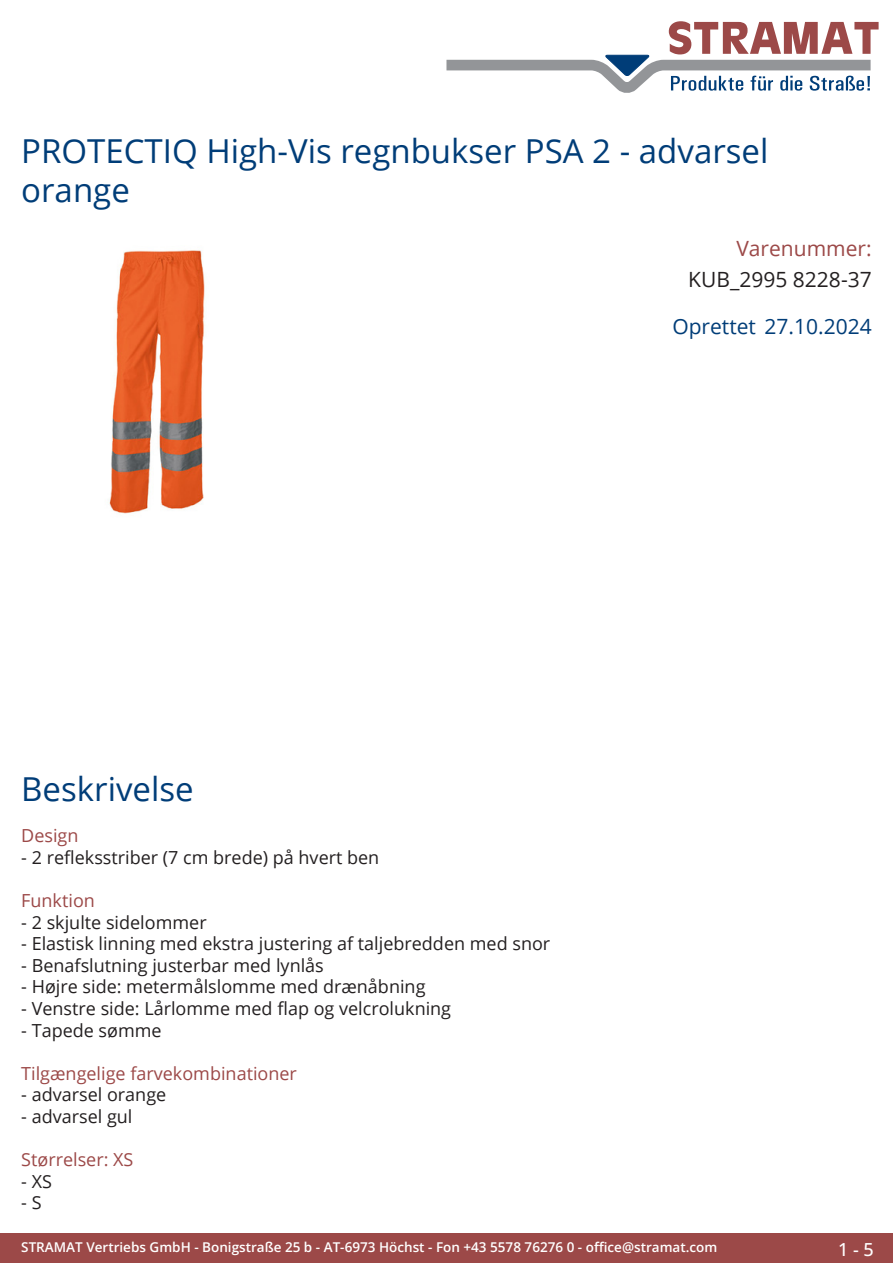
<style>
.page{position:relative;width:893px;height:1263px;background:#fff}
.page>*{position:absolute;margin:0;border:0;box-sizing:border-box;transform-origin:0 0}
.Produkttitel{font:33px/39.6px "Open Sans";color:#003d78}
.Erstellungsdatum{font:21px "Open Sans";color:#003d78}
.TechDaten_Inhalt{font:21px "Open Sans";color:#231f20}
.TechDaten_Überschrif{font:21px "Open Sans";color:#9c4948}
.Beschreibung_Text{font:18px "Open Sans";color:#231f20}
.Beschreibung_Text-2{font:18px "Open Sans";color:#9c4948}
.t1{font:500 18px "Open Sans";color:#fff}
.t2{font:600 13.5px "Open Sans";color:#fff}
</style>
<div class="page">
<div style="left:0;top:1233px;width:893px;height:30px;background:#9c4948"></div>
<svg style="left:446px;top:21px;width:433px;height:72px"></svg>
<img style="left:109px;top:250px;width:96px;height:264px">
<p class="Produkttitel" style="left:21px;top:130px;width:749px">PROTECTIQ High-Vis regnbukser PSA 2 - advarsel orange</p>
<p class="TechDaten_Überschrif" style="left:736px;top:234px;width:137px">Varenummer:</p>
<p class="TechDaten_Inhalt" style="left:688px;top:265px;width:185px">KUB_2995 8228-37</p>
<p class="Erstellungsdatum" style="left:672px;top:312px;width:201px">Oprettet 27.10.2024</p>
<p class="Produkttitel" style="left:21px;top:768px;width:174px">Beskrivelse</p>
<p class="Beschreibung_Text-2" style="left:21px;top:823px;width:59px">Design</p>
<p class="Beschreibung_Text" style="left:21px;top:845px;width:360px">- 2 refleksstriber (7 cm brede) på hvert ben</p>
<p class="Beschreibung_Text-2" style="left:21px;top:888px;width:75px">Funktion</p>
<p class="Beschreibung_Text" style="left:21px;top:910px;width:187px">- 2 skjulte sidelommer</p>
<p class="Beschreibung_Text" style="left:21px;top:931px;width:530px">- Elastisk linning med ekstra justering af taljebredden med snor</p>
<p class="Beschreibung_Text" style="left:21px;top:953px;width:304px">- Benafslutning justerbar med lynlås</p>
<p class="Beschreibung_Text" style="left:21px;top:974px;width:406px">- Højre side: metermålslomme med drænåbning</p>
<p class="Beschreibung_Text" style="left:21px;top:996px;width:431px">- Venstre side: Lårlomme med flap og velcrolukning</p>
<p class="Beschreibung_Text" style="left:21px;top:1018px;width:142px">- Tapede sømme</p>
<p class="Beschreibung_Text-2" style="left:21px;top:1061px;width:277px">Tilgængelige farvekombinationer</p>
<p class="Beschreibung_Text" style="left:21px;top:1082px;width:147px">- advarsel orange</p>
<p class="Beschreibung_Text" style="left:21px;top:1104px;width:113px">- advarsel gul</p>
<p class="Beschreibung_Text-2" style="left:21px;top:1147px;width:114px">Størrelser: XS</p>
<p class="Beschreibung_Text" style="left:21px;top:1169px;width:32px">- XS</p>
<p class="Beschreibung_Text" style="left:21px;top:1190px;width:22px">- S</p>
<p class="t2" style="left:21px;top:1238px;width:698px">STRAMAT Vertriebs GmbH - Bonigstraße 25 b - AT-6973 Höchst - Fon +43 5578 76276 0 - office@stramat.com</p>
<p class="t1" style="left:838px;top:1237px;width:37px">1 - 5</p>
</div>
